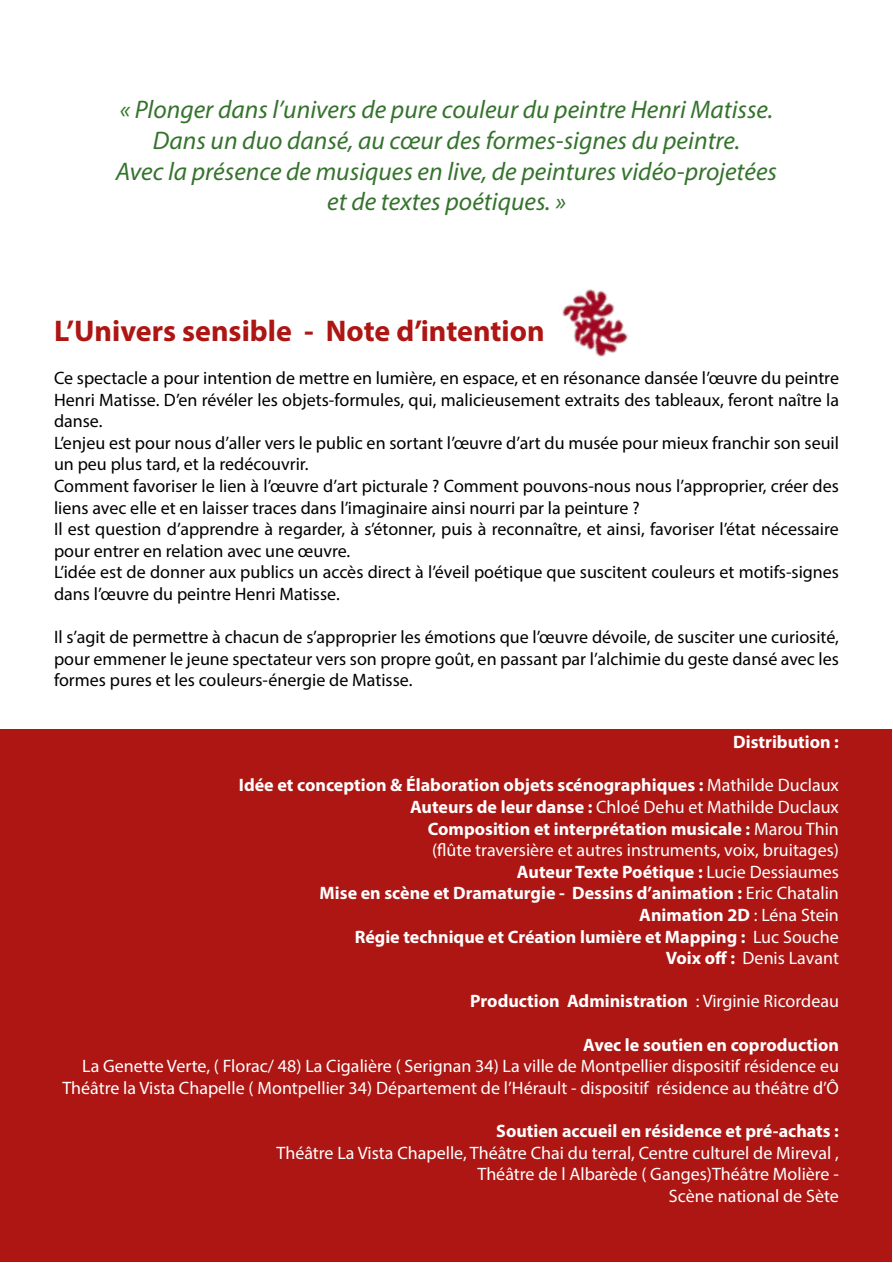
<style>
.page{position:relative;width:893px;height:1263px;background:#fff}
.page>*{position:absolute;margin:0;border:0;box-sizing:border-box;transform-origin:0 0}
.t1{font:30px "Myriad Variable Concept";color:#ad1613}
.t2{font:italic 25.5px/30.6px "Myriad Pro";color:#35732d;text-align:center}
.t3{font:18px/21.6px "Myriad Pro";color:#000}
.t4{font:700 18px/21.6px "Myriad Pro";color:#fff;text-align:right}
.t5{font:18px/21.6px "Myriad Pro";color:#fff;text-align:right}
.s1{font-weight:400}
</style>
<div class="page">
<div style="left:1px;top:729px;width:891px;height:533px;background:#ad1613"></div>
<img style="left:562px;top:289px;width:66px;height:68px">
<h2 class="t2" style="left:116px;top:94px;width:663px">« Plonger dans l’univers de pure couleur du peintre Henri Matisse.<br>Dans un duo dansé, au cœur des formes-signes du peintre.<br>Avec la présence de musiques en live, de peintures vidéo-projetées et de textes poétiques. »</h2>
<h1 class="t1" style="left:54px;top:313px;width:492px">L’Univers sensible - Note d’intention</h1>
<p class="t3" style="left:54px;top:367px;width:787px">Ce spectacle a pour intention de mettre en lumière, en espace, et en résonance dansée l’œuvre du peintre Henri Matisse. D’en révéler les objets-formules, qui, malicieusement extraits des tableaux, feront naître la danse.<br>L’enjeu est pour nous d’aller vers le public en sortant l’œuvre d’art du musée pour mieux franchir son seuil un peu plus tard, et la redécouvrir.<br>Comment favoriser le lien à l’œuvre d’art picturale ? Comment pouvons-nous nous l’approprier, créer des liens avec elle et en laisser traces dans l’imaginaire ainsi nourri par la peinture ?<br>Il est question d’apprendre à regarder, à s’étonner, puis à reconnaître, et ainsi, favoriser l’état nécessaire pour entrer en relation avec une œuvre.<br>L’idée est de donner aux publics un accès direct à l’éveil poétique que suscitent couleurs et motifs-signes dans l’œuvre du peintre Henri Matisse.</p>
<p class="t3" style="left:54px;top:626px;width:786px;text-align:justify">Il s’agit de permettre à chacun de s’approprier les émotions que l’œuvre dévoile, de susciter une curiosité, pour emmener le jeune spectateur vers son propre goût, en passant par l’alchimie du geste dansé avec les formes pures et les couleurs-énergie de Matisse.</p>
<p class="t4" style="left:733px;top:731px;width:107px">Distribution :</p>
<p class="t4" style="left:239px;top:774px;width:601px">Idée et conception &amp; Élaboration objets scénographiques : <span class="s1">Mathilde Duclaux </span>Auteurs de leur danse : <span class="s1">Chloé Dehu et Mathilde Duclaux<br></span>Composition et interprétation musicale : <span class="s1">Marou Thin<br>(flûte traversière et autres instruments, voix, bruitages)<br></span>Auteur Texte Poétique : <span class="s1">Lucie Dessiaumes<br></span>Mise en scène et Dramaturgie - Dessins d’animation : <span class="s1">Eric Chatalin </span>Animation 2D <span class="s1">: Léna Stein<br></span>Régie technique et Création lumière et Mapping : <span class="s1">Luc Souche<br></span>Voix off : <span class="s1">Denis Lavant</span></p>
<p class="t4" style="left:470px;top:990px;width:370px">Production Administration <span class="s1">: Virginie Ricordeau</span></p>
<p class="t4" style="left:583px;top:1033px;width:257px">Avec le soutien en coproduction</p>
<p class="t5" style="left:62px;top:1055px;width:778px">La Genette Verte, ( Florac/ 48) La Cigalière ( Serignan 34) La ville de Montpellier dispositif résidence eu<br>Théâtre la Vista Chapelle ( Montpellier 34) Département de l’Hérault - dispositif résidence au théâtre d’Ô</p>
<p class="t4" style="left:496px;top:1119px;width:344px">Soutien accueil en résidence et pré-achats :</p>
<p class="t5" style="left:277px;top:1141px;width:564px">Théâtre La Vista Chapelle, Théâtre Chai du terral, Centre culturel de Mireval ,<br>Théâtre de l Albarède ( Ganges)Théâtre Molière -<br>Scène national de Sète</p>
</div>
